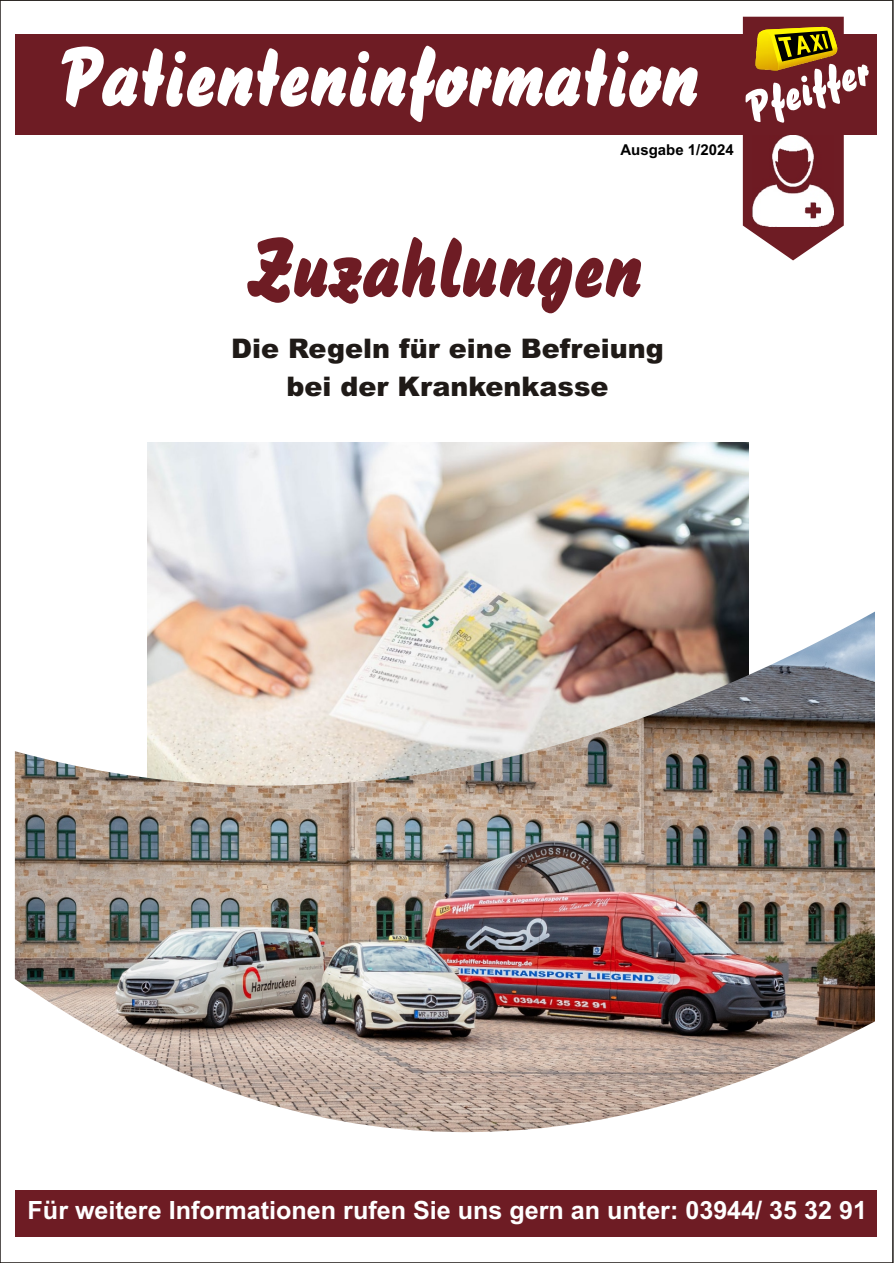
<style>
.page{position:relative;width:894px;height:1263px;background:#fff}
.page>*{position:absolute;margin:0;border:0;box-sizing:border-box;transform-origin:0 0}
.t1{font:700 82.95px "Brush Stroke 26";color:#fff}
.t2{font:700 82.95px "Brush Stroke 26";color:#6e1c24}
.t3{font:700 44.25px "Brush Stroke 26";color:#fff}
.t4{font:900 27px/38.1px "Arial";color:#1f1a17;text-align:center}
.t5{font:700 25.2px "Arial";color:#fff}
.t6{font:700 15px "Arial";color:#000}
</style>
<div class="page">
<div style="left:15px;top:34px;width:861px;height:101px;background:#6e1c24"></div>
<svg style="left:743px;top:17px;width:101px;height:243px"></svg>
<div style="left:15px;top:1190px;width:861px;height:46px;background:#6e1c24"></div>
<img style="left:752px;top:136px;width:81px;height:90px">
<img style="left:147px;top:443px;width:601px;height:168px">
<img style="left:15px;top:611px;width:860px;height:522px">
<h1 class="t1" style="left:59px;top:26px;width:642px">Patienteninformation</h1>
<p class="t6" style="left:620px;top:144px;width:115px">Ausgabe 1/2024</p>
<h2 class="t3" style="left:738px;top:84px;width:129px;rotate:-19deg">Pfeiffer</h2>
<h1 class="t2" style="left:250px;top:217px;width:394px">Zuzahlungen</h1>
<p class="t4" style="left:231px;top:333px;width:434px">Die Regeln für eine Befreiung bei der Krankenkasse</p>
<p class="t5" style="left:28px;top:1200px;width:841px">Für weitere Informationen rufen Sie uns gern an unter: 03944/ 35 32 91</p>
</div>
